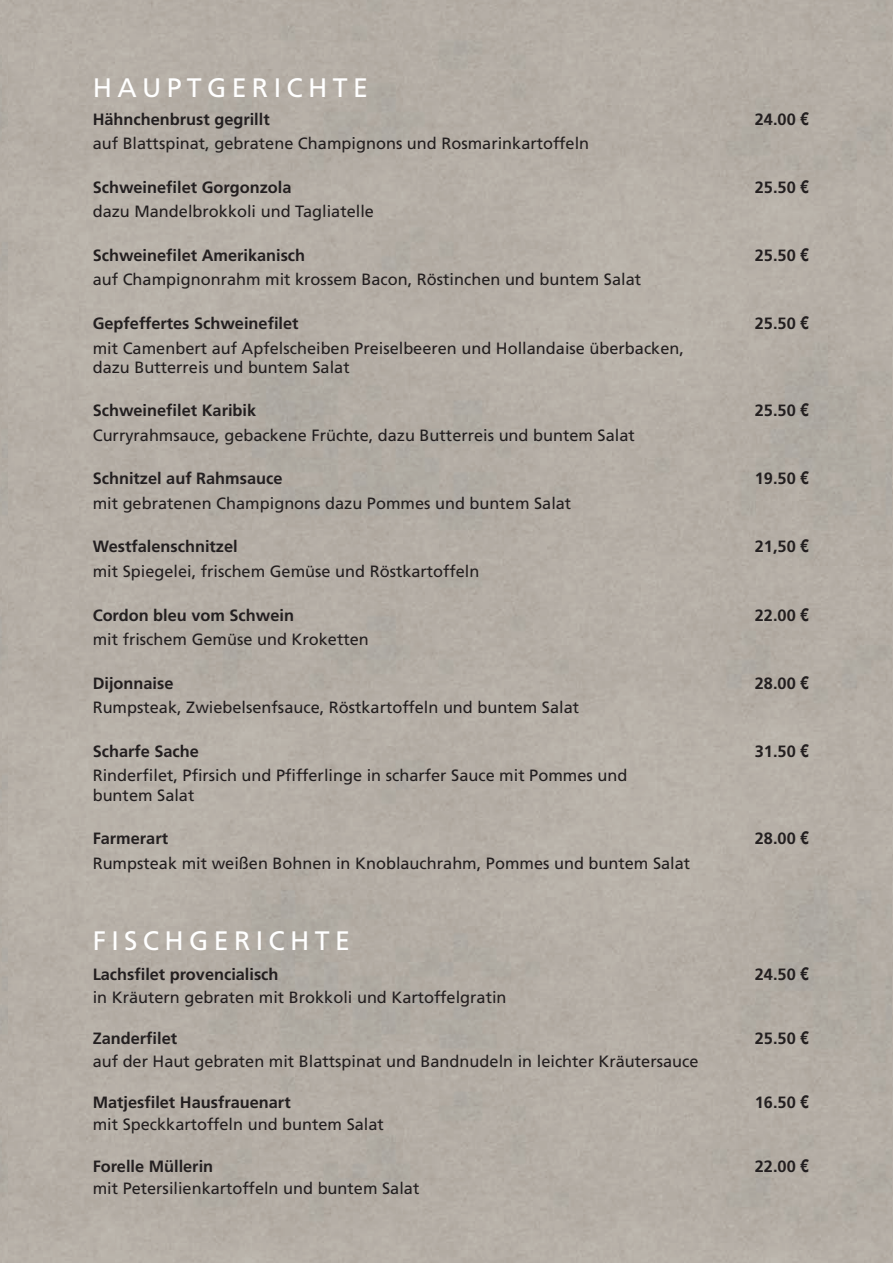
<style>
.page{position:relative;width:893px;height:1263px;background:#fff}
.page>*{position:absolute;margin:0;border:0;box-sizing:border-box;transform-origin:0 0}
.t1{font:26.7px "Frutiger";letter-spacing:.2em;color:#fff}
.t2{font:16.35px/19.6px "Frutiger";color:#231f20}
.t3{font:700 16.35px "Frutiger";color:#231f20}
.s1{font-family:"Helvetica Neue LT Std";font-size:17.85px}
</style>
<div class="page">
<div style="left:8px;top:0;width:885px;height:1263px;background:#b5aea6"></div>
<h1 class="t1" style="left:93px;top:72px;width:277px">HAUPTGERICHTE</h1>
<p class="t3" style="left:93px;top:109px;width:179px">Hähnchenbrust gegrillt</p>
<p class="t3" style="left:755px;top:109px;width:55px">24.00 <span class="s1">€</span></p>
<p class="t2" style="left:93px;top:134px;width:498px">auf Blattspinat, gebratene Champignons und Rosmarinkartoffeln</p>
<p class="t3" style="left:93px;top:177px;width:200px">Schweinefilet Gorgonzola</p>
<p class="t3" style="left:755px;top:177px;width:55px">25.50 <span class="s1">€</span></p>
<p class="t2" style="left:93px;top:202px;width:283px">dazu Mandelbrokkoli und Tagliatelle</p>
<p class="t3" style="left:93px;top:245px;width:214px">Schweinefilet Amerikanisch</p>
<p class="t3" style="left:755px;top:245px;width:55px">25.50 <span class="s1">€</span></p>
<p class="t2" style="left:93px;top:270px;width:550px">auf Champignonrahm mit krossem Bacon, Röstinchen und buntem Salat</p>
<p class="t3" style="left:93px;top:313px;width:207px">Gepfeffertes Schweinefilet</p>
<p class="t3" style="left:755px;top:313px;width:55px">25.50 <span class="s1">€</span></p>
<p class="t2" style="left:93px;top:338px;width:593px">mit Camenbert auf Apfelscheiben Preiselbeeren und Hollandaise überbacken, dazu Butterreis und buntem Salat</p>
<p class="t3" style="left:93px;top:401px;width:165px">Schweinefilet Karibik</p>
<p class="t3" style="left:755px;top:401px;width:55px">25.50 <span class="s1">€</span></p>
<p class="t2" style="left:93px;top:425px;width:544px">Curryrahmsauce, gebackene Früchte, dazu Butterreis und buntem Salat</p>
<p class="t3" style="left:93px;top:469px;width:191px">Schnitzel auf Rahmsauce</p>
<p class="t3" style="left:755px;top:469px;width:55px">19.50 <span class="s1">€</span></p>
<p class="t2" style="left:93px;top:493px;width:480px">mit gebratenen Champignons dazu Pommes und buntem Salat</p>
<p class="t3" style="left:93px;top:537px;width:146px">Westfalenschnitzel</p>
<p class="t3" style="left:755px;top:537px;width:55px">21,50 <span class="s1">€</span></p>
<p class="t2" style="left:93px;top:562px;width:388px">mit Spiegelei, frischem Gemüse und Röstkartoffeln</p>
<p class="t3" style="left:93px;top:605px;width:203px">Cordon bleu vom Schwein</p>
<p class="t3" style="left:755px;top:605px;width:55px">22.00 <span class="s1">€</span></p>
<p class="t2" style="left:93px;top:630px;width:278px">mit frischem Gemüse und Kroketten</p>
<p class="t3" style="left:93px;top:673px;width:82px">Dijonnaise</p>
<p class="t3" style="left:755px;top:673px;width:55px">28.00 <span class="s1">€</span></p>
<p class="t2" style="left:93px;top:698px;width:488px">Rumpsteak, Zwiebelsenfsauce, Röstkartoffeln und buntem Salat</p>
<p class="t3" style="left:93px;top:741px;width:108px">Scharfe Sache</p>
<p class="t3" style="left:755px;top:741px;width:55px">31.50 <span class="s1">€</span></p>
<p class="t2" style="left:93px;top:766px;width:536px">Rinderfilet, Pfirsich und Pfifferlinge in scharfer Sauce mit Pommes und buntem Salat</p>
<p class="t3" style="left:93px;top:829px;width:77px">Farmerart</p>
<p class="t3" style="left:755px;top:829px;width:55px">28.00 <span class="s1">€</span></p>
<p class="t2" style="left:93px;top:853px;width:599px">Rumpsteak mit weißen Bohnen in Knoblauchrahm, Pommes und buntem Salat</p>
<h1 class="t1" style="left:93px;top:925px;width:259px">FISCHGERICHTE</h1>
<p class="t3" style="left:93px;top:965px;width:187px">Lachsfilet provencialisch</p>
<p class="t3" style="left:755px;top:965px;width:55px">24.50 <span class="s1">€</span></p>
<p class="t2" style="left:93px;top:987px;width:415px">in Kräutern gebraten mit Brokkoli und Kartoffelgratin</p>
<p class="t3" style="left:93px;top:1029px;width:86px">Zanderfilet</p>
<p class="t3" style="left:755px;top:1029px;width:55px">25.50 <span class="s1">€</span></p>
<p class="t2" style="left:93px;top:1051px;width:607px">auf der Haut gebraten mit Blattspinat und Bandnudeln in leichter Kräutersauce</p>
<p class="t3" style="left:93px;top:1092px;width:199px">Matjesfilet Hausfrauenart</p>
<p class="t3" style="left:755px;top:1092px;width:55px">16.50 <span class="s1">€</span></p>
<p class="t2" style="left:93px;top:1115px;width:293px">mit Speckkartoffeln und buntem Salat</p>
<p class="t3" style="left:93px;top:1156px;width:122px">Forelle Müllerin</p>
<p class="t3" style="left:755px;top:1156px;width:55px">22.00 <span class="s1">€</span></p>
<p class="t2" style="left:93px;top:1178px;width:328px">mit Petersilienkartoffeln und buntem Salat</p>
</div>
